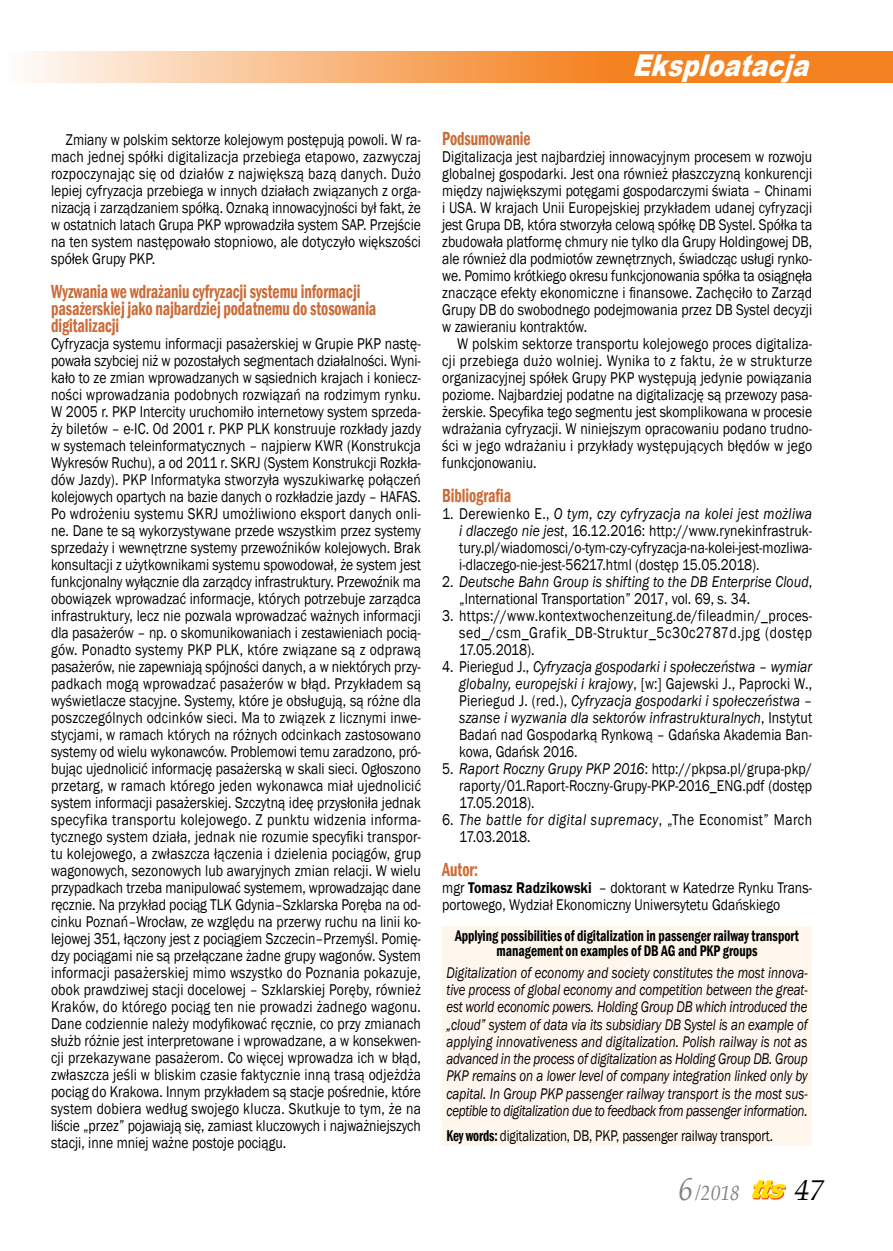
<style>
.page{position:relative;width:893px;height:1251px;background:#fff}
.page>*{position:absolute;margin:0;border:0;box-sizing:border-box;transform-origin:0 0}
.t1{font:italic 900 30px "Arial";color:#fff;scale:.8 1}
.t2{font:italic 30px "Palatino Linotype";color:#000}
.t3{font:italic 21.45px "Palatino Linotype";color:#808285;scale:.91 1}
.t4{font:600 condensed 19.5px/17px "Franklin Gothic";letter-spacing:-.005em;color:#ca6c38;scale:.8 1}
.t5{font:16.05px/17px "Franklin Gothic";color:#000;text-align:justify;scale:.85 1}
.t6{font:italic 16.05px/17px "Franklin Gothic";letter-spacing:.01em;color:#000;text-align:justify;scale:.85 1}
.t7{font:italic 15.9px/17.2px "Franklin Gothic";letter-spacing:-.02em;color:#000;text-align:justify;scale:.81 1}
.t8{font:15.9px/17px "Franklin Gothic";color:#000;scale:.86 1}
.t9{font:15.9px "Franklin Gothic";color:#000;scale:.81 1}
.t10{font:600 condensed 15.75px/15px "Franklin Gothic";color:#000;text-align:center;scale:.85 1}
.s1{font-style:italic}
.s2{font-style:normal}
.s3{font-weight:600}
.s4{font-weight:600;font-stretch:condensed;font-size:16.05px}
.s5{font-size:16.05px}
.s6{font-size:33px}
</style>
<div class="page">
<svg style="left:27px;top:51px;width:866px;height:32px;background:#f7a864"></svg>
<svg style="left:752px;top:1180px;width:34px;height:19px"></svg>
<div style="left:442px;top:926px;width:370px;height:219px;background:#fff6ed"></div>
<p class="t5" style="left:51px;top:131px;width:437px;text-indent:15px">Zmiany w polskim sektorze kolejowym postępują powoli. W ra&shy;mach jednej spółki digitalizacja przebiega etapowo, zazwyczaj rozpoczynając się od działów z największą bazą danych. Dużo lepiej cyfryzacja przebiega w innych działach związanych z orga&shy;nizacją i zarządzaniem spółką. Oznaką innowacyjności był fakt, że w ostatnich latach Grupa PKP wprowadziła system SAP. Przejście na ten system następowało stopniowo, ale dotyczyło większości spółek Grupy PKP.</p>
<p class="t4" style="left:51px;top:282px;width:408px">Wyzwania we wdrażaniu cyfryzacji systemu informacji pasażerskiej jako najbardziej podatnemu do stosowania digitalizacji</p>
<p class="t5" style="left:51px;top:335px;width:437px">Cyfryzacja systemu informacji pasażerskiej w Grupie PKP nastę&shy;powała szybciej niż w pozostałych segmentach działalności. Wyni&shy;kało to ze zmian wprowadzanych w sąsiednich krajach i koniecz&shy;ności wprowadzania podobnych rozwiązań na rodzimym rynku.<br>W 2005 r. PKP Intercity uruchomiło internetowy system sprzeda&shy;ży biletów – e-IC. Od 2001 r. PKP PLK konstruuje rozkłady jazdy w systemach teleinformatycznych – najpierw KWR (Konstrukcja Wykresów Ruchu), a od 2011 r. SKRJ (System Konstrukcji Rozkła&shy;dów Jazdy). PKP Informatyka stworzyła wyszukiwarkę połączeń kolejowych opartych na bazie danych o rozkładzie jazdy – HAFAS.<br>Po wdrożeniu systemu SKRJ umożliwiono eksport danych onli&shy;ne. Dane te są wykorzystywane przede wszystkim przez systemy sprzedaży i wewnętrzne systemy przewoźników kolejowych. Brak konsultacji z użytkownikami systemu spowodował, że system jest funkcjonalny wyłącznie dla zarządcy infrastruktury. Przewoźnik ma obowiązek wprowadzać informacje, których potrzebuje zarządca infrastruktury, lecz nie pozwala wprowadzać ważnych informacji dla pasażerów – np. o skomunikowaniach i zestawieniach pocią&shy;gów. Ponadto systemy PKP PLK, które związane są z odprawą pasażerów, nie zapewniają spójności danych, a w niektórych przy&shy;padkach mogą wprowadzać pasażerów w błąd. Przykładem są wyświetlacze stacyjne. Systemy, które je obsługują, są różne dla poszczególnych odcinków sieci. Ma to związek z licznymi inwe&shy;stycjami, w ramach których na różnych odcinkach zastosowano systemy od wielu wykonawców. Problemowi temu zaradzono, pró&shy;bując ujednolicić informację pasażerską w skali sieci. Ogłoszono przetarg, w ramach którego jeden wykonawca miał ujednolicić system informacji pasażerskiej. Szczytną ideę przysłoniła jednak specyfika transportu kolejowego. Z punktu widzenia informa&shy;tycznego system działa, jednak nie rozumie specyfiki transpor&shy;tu kolejowego, a zwłaszcza łączenia i dzielenia pociągów, grup wagonowych, sezonowych lub awaryjnych zmian relacji. W wielu przypadkach trzeba manipulować systemem, wprowadzając dane ręcznie. Na przykład pociąg TLK Gdynia–Szklarska Poręba na od&shy;cinku Poznań–Wrocław, ze względu na przerwy ruchu na linii ko&shy;lejowej 351, łączony jest z pociągiem Szczecin–Przemyśl. Pomię&shy;dzy pociągami nie są przełączane żadne grupy wagonów. System informacji pasażerskiej mimo wszystko do Poznania pokazuje, obok prawdziwej stacji docelowej – Szklarskiej Poręby, również Kraków, do którego pociąg ten nie prowadzi żadnego wagonu.<br>Dane codziennie należy modyfikować ręcznie, co przy zmianach służb różnie jest interpretowane i wprowadzane, a w konsekwen&shy;cji przekazywane pasażerom. Co więcej wprowadza ich w błąd, zwłaszcza jeśli w bliskim czasie faktycznie inną trasą odjeżdża pociąg do Krakowa. Innym przykładem są stacje pośrednie, które system dobiera według swojego klucza. Skutkuje to tym, że na liście „przez” pojawiają się, zamiast kluczowych i najważniejszych stacji, inne mniej ważne postoje pociągu.</p>
<h1 class="t1" style="left:632px;top:43px;width:235px">Eksploatacja</h1>
<p class="t4" style="left:442px;top:129px;width:112px">Podsumowanie</p>
<p class="t5" style="left:442px;top:148px;width:437px">Digitalizacja jest najbardziej innowacyjnym procesem w rozwoju globalnej gospodarki. Jest ona również płaszczyzną konkurencji między największymi potęgami gospodarczymi świata – Chinami i USA. W krajach Unii Europejskiej przykładem udanej cyfryzacji jest Grupa DB, która stworzyła celową spółkę DB Systel. Spółka ta zbudowała platformę chmury nie tylko dla Grupy Holdingowej DB, ale również dla podmiotów zewnętrznych, świadcząc usługi rynko&shy;we. Pomimo krótkiego okresu funkcjonowania spółka ta osiągnęła znaczące efekty ekonomiczne i finansowe. Zachęciło to Zarząd Grupy DB do swobodnego podejmowania przez DB Systel decyzji w zawieraniu kontraktów.</p>
<p class="t5" style="left:442px;top:335px;width:437px;text-indent:15px">W polskim sektorze transportu kolejowego proces digitaliza&shy;cji przebiega dużo wolniej. Wynika to z faktu, że w strukturze organizacyjnej spółek Grupy PKP występują jedynie powiązania poziome. Najbardziej podatne na digitalizację są przewozy pasa&shy;żerskie. Specyfika tego segmentu jest skomplikowana w procesie wdrażania cyfryzacji. W niniejszym opracowaniu podano trudno&shy;ści w jego wdrażaniu i przykłady występujących błędów w jego funkcjonowaniu.</p>
<p class="t4" style="left:442px;top:486px;width:88px">Bibliografia</p>
<p class="t5" style="left:459px;top:505px;width:417px;text-indent:-17px">1. Derewienko E., <span class="s1">O tym, czy cyfryzacja na kolei jest możliwa i dlaczego nie jest</span>, 16.12.2016: http://www.rynekinfrastruk&shy;tury.pl/wiadomosci/o-tym-czy-cyfryzacja-na-kolei-jest-mozliwa&shy;i-dlaczego-nie-jest-56217.html (dostęp 15.05.2018).</p>
<p class="t5" style="left:459px;top:573px;width:417px;text-indent:-17px">2. <span class="s1">Deutsche Bahn Group is shifting to the DB Enterprise Cloud</span>, „International Transportation” 2017, vol. 69, s. 34.</p>
<p class="t5" style="left:459px;top:607px;width:417px;text-indent:-17px">3. https://www.kontextwochenzeitung.de/fileadmin/_proces&shy;sed_/csm_Grafik_DB-Struktur_5c30c2787d.jpg (dostęp 17.05.2018).</p>
<p class="t6" style="left:459px;top:658px;width:417px;text-indent:-17px"><span class="s2">4. Pieriegud J.,</span> Cyfryzacja gospodarki i społeczeństwa – wymiar globalny, europejski i krajowy<span class="s2">, [w:] Gajewski J., Paprocki W., Pieriegud J. (red.),</span> Cyfryzacja gospodarki i społeczeństwa – szanse i wyzwania dla sektorów infrastrukturalnych<span class="s2">, Instytut Badań nad Gospodarką Rynkową – Gdańska Akademia Ban&shy;kowa, Gdańsk 2016.</span></p>
<p class="t5" style="left:459px;top:760px;width:417px;text-indent:-17px">5. <span class="s1">Raport Roczny Grupy PKP 2016</span>: http://pkpsa.pl/grupa-pkp/ raporty/01.Raport-Roczny-Grupy-PKP-2016_ENG.pdf (dostęp 17.05.2018).</p>
<p class="t5" style="left:459px;top:811px;width:417px;text-indent:-17px">6. <span class="s1">The battle for digital supremacy</span>, „The Economist” March<br>17.03.2018.</p>
<p class="t4" style="left:442px;top:860px;width:46px">Autor:</p>
<p class="t8" style="left:442px;top:879px;width:432px">mgr <span class="s3">Tomasz Radzikowski</span> – doktorant w Katedrze Rynku Trans&shy;portowego, Wydział Ekonomiczny Uniwersytetu Gdańskiego</p>
<p class="t10" style="left:455px;top:928px;width:406px">Applying possibilities of digitalization in passenger railway transport management on examples of DB ag and PKP groups</p>
<p class="t7" style="left:446px;top:963px;width:447px">Digitalization of economy and society constitutes the most innova&shy;tive process of global economy and competition between the great&shy;est world economic powers. Holding Group DB which introduced the „cloud” system of data via its subsidiary DB Systel is an example of applying innovativeness and digitalization. Polish railway is not as advanced in the process of digitalization as Holding Group DB. Group PKP remains on a lower level of company integration linked only by capital. In Group PKP passenger railway transport is the most sus&shy;ceptible to digitalization due to feedback from passenger information.</p>
<p class="t9" style="left:446px;top:1125px;width:405px"><span class="s4">Key words:</span> digitalization, DB, PKP, passenger railway transport<span class="s5">.</span></p>
<h2 class="t3" style="left:678px;top:1176px;width:69px"><span class="s6">6</span> /2018</h2>
<h1 class="t2" style="left:795px;top:1167px;width:31px">47</h1>
</div>
